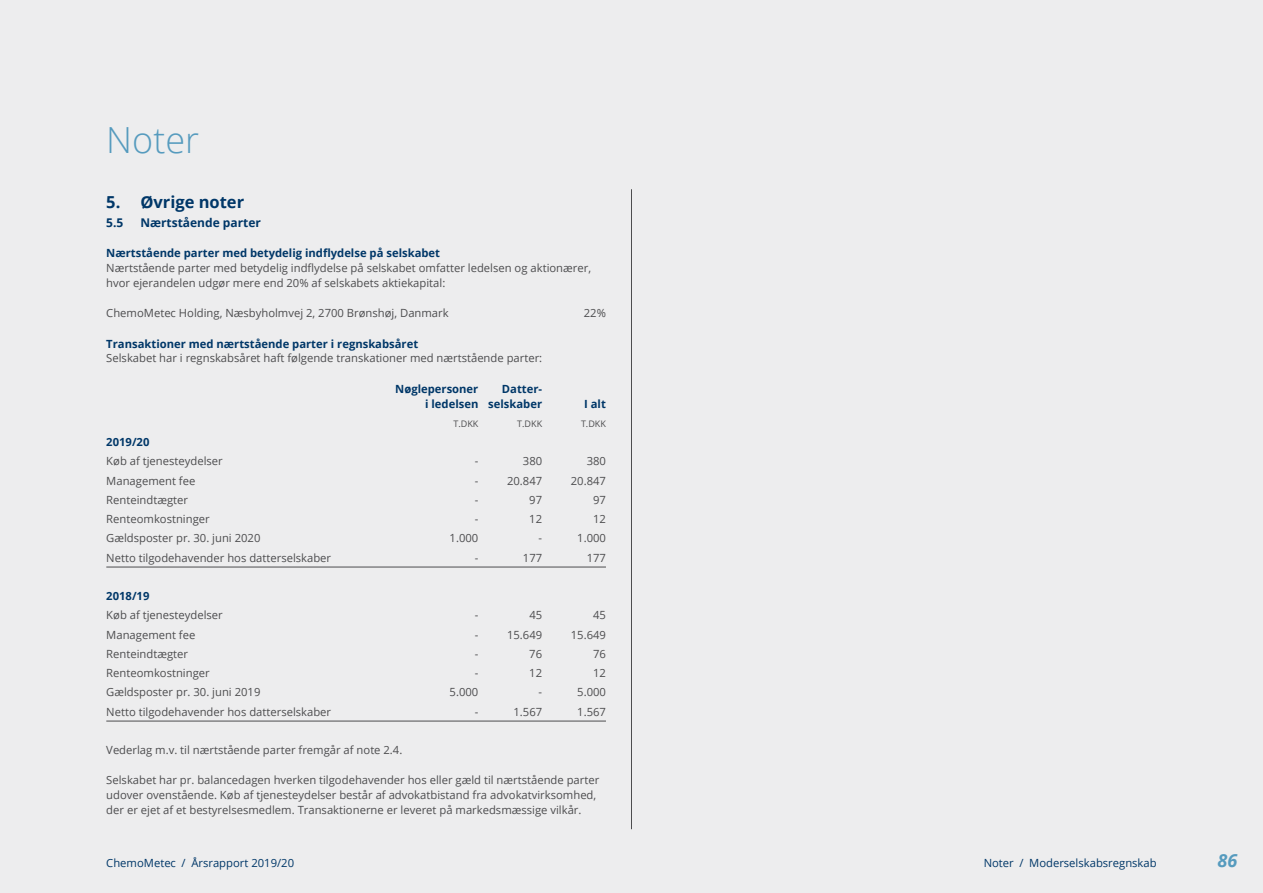
<style>
.page{position:relative;width:1263px;height:893px;background:#ededee}
.page>*{position:absolute;margin:0;border:0;box-sizing:border-box;transform-origin:0 0}
.t1{font:300 36px "Open Sans";color:#569bbe}
.t2{font:italic 700 18px "Open Sans";color:#569bbe}
.t3{font:700 16.5px "Open Sans";color:#003768}
.t4{font:700 12px "Open Sans";color:#003768}
.t5{font:11.25px/15px "Open Sans";color:#4d4d4f}
.t6{font:700 11.25px/15px "Open Sans";color:#003768;text-align:right}
.t7{font:11.25px "Open Sans";color:#003768}
.t8{font:9px "Open Sans";color:#4d4d4f}
</style>
<div class="page">
<hr style="left:631px;top:189px;width:1px;height:640px;background:#4d4d4f">
<hr style="left:106px;top:567px;width:500px;height:1px;background:#4d4d4f">
<hr style="left:106px;top:721px;width:500px;height:1px;background:#4d4d4f">
<h1 class="t1" style="left:106px;top:115px;width:94px">Noter</h1>
<h3 class="t3" style="left:106px;top:191px;width:139px">5. Øvrige noter</h3>
<p class="t4" style="left:106px;top:215px;width:19px">5.5</p>
<p class="t4" style="left:140px;top:215px;width:122px">Nærtstående parter</p>
<p class="t6" style="left:106px;top:246px;width:335px">Nærtstående parter med betydelig indflydelse på selskabet</p>
<p class="t5" style="left:106px;top:261px;width:486px">Nærtstående parter med betydelig indflydelse på selskabet omfatter ledelsen og aktionærer, hvor ejerandelen udgør mere end 20% af selskabets aktiekapital:</p>
<p class="t5" style="left:106px;top:306px;width:344px">ChemoMetec Holding, Næsbyholmvej 2, 2700 Brønshøj, Danmark</p>
<p class="t5" style="left:584px;top:306px;width:24px">22%</p>
<p class="t6" style="left:106px;top:336px;width:313px">Transaktioner med nærtstående parter i regnskabsåret</p>
<p class="t5" style="left:106px;top:351px;width:437px">Selskabet har i regnskabsåret haft følgende transkationer med nærtstående parter:</p>
<p class="t6" style="left:395px;top:381px;width:85px">Nøglepersoner</p>
<p class="t6" style="left:425px;top:381px;width:119px">Datter-<br>i ledelsen selskaber</p>
<p class="t6" style="left:584px;top:396px;width:23px">I alt</p>
<p class="t8" style="left:453px;top:417px;width:26px">T.DKK</p>
<p class="t8" style="left:517px;top:417px;width:26px">T.DKK</p>
<p class="t8" style="left:581px;top:417px;width:26px">T.DKK</p>
<p class="t6" style="left:106px;top:434px;width:45px">2019/20</p>
<p class="t5" style="left:106px;top:453px;width:118px">Køb af tjenesteydelser</p>
<p class="t5" style="left:475px;top:453px;width:5px">-</p>
<p class="t5" style="left:523px;top:453px;width:21px">380</p>
<p class="t5" style="left:587px;top:453px;width:21px">380</p>
<p class="t5" style="left:106px;top:473px;width:91px">Management fee</p>
<p class="t5" style="left:475px;top:473px;width:5px">-</p>
<p class="t5" style="left:507px;top:473px;width:37px">20.847</p>
<p class="t5" style="left:571px;top:473px;width:37px">20.847</p>
<p class="t5" style="left:106px;top:492px;width:83px">Renteindtægter</p>
<p class="t5" style="left:475px;top:492px;width:5px">-</p>
<p class="t5" style="left:529px;top:492px;width:14px">97</p>
<p class="t5" style="left:593px;top:492px;width:14px">97</p>
<p class="t5" style="left:106px;top:511px;width:105px">Renteomkostninger</p>
<p class="t5" style="left:475px;top:511px;width:5px">-</p>
<p class="t5" style="left:529px;top:511px;width:14px">12</p>
<p class="t5" style="left:593px;top:511px;width:14px">12</p>
<p class="t5" style="left:106px;top:530px;width:156px">Gældsposter pr. 30. juni 2020</p>
<p class="t5" style="left:450px;top:530px;width:30px">1.000</p>
<p class="t5" style="left:538px;top:530px;width:5px">-</p>
<p class="t5" style="left:577px;top:530px;width:30px">1.000</p>
<p class="t5" style="left:106px;top:550px;width:226px">Netto tilgodehavender hos datterselskaber</p>
<p class="t5" style="left:475px;top:550px;width:5px">-</p>
<p class="t5" style="left:523px;top:550px;width:21px">177</p>
<p class="t5" style="left:587px;top:550px;width:21px">177</p>
<p class="t6" style="left:106px;top:588px;width:45px">2018/19</p>
<p class="t5" style="left:106px;top:607px;width:118px">Køb af tjenesteydelser</p>
<p class="t5" style="left:475px;top:607px;width:5px">-</p>
<p class="t5" style="left:529px;top:607px;width:14px">45</p>
<p class="t5" style="left:593px;top:607px;width:14px">45</p>
<p class="t5" style="left:106px;top:627px;width:91px">Management fee</p>
<p class="t5" style="left:475px;top:627px;width:5px">-</p>
<p class="t5" style="left:507px;top:627px;width:37px">15.649</p>
<p class="t5" style="left:571px;top:627px;width:37px">15.649</p>
<p class="t5" style="left:106px;top:646px;width:83px">Renteindtægter</p>
<p class="t5" style="left:475px;top:646px;width:5px">-</p>
<p class="t5" style="left:529px;top:646px;width:14px">76</p>
<p class="t5" style="left:593px;top:646px;width:14px">76</p>
<p class="t5" style="left:106px;top:665px;width:105px">Renteomkostninger</p>
<p class="t5" style="left:475px;top:665px;width:5px">-</p>
<p class="t5" style="left:529px;top:665px;width:14px">12</p>
<p class="t5" style="left:593px;top:665px;width:14px">12</p>
<p class="t5" style="left:106px;top:684px;width:156px">Gældsposter pr. 30. juni 2019</p>
<p class="t5" style="left:450px;top:684px;width:30px">5.000</p>
<p class="t5" style="left:538px;top:684px;width:5px">-</p>
<p class="t5" style="left:577px;top:684px;width:30px">5.000</p>
<p class="t5" style="left:106px;top:704px;width:226px">Netto tilgodehavender hos datterselskaber</p>
<p class="t5" style="left:475px;top:704px;width:5px">-</p>
<p class="t5" style="left:513px;top:704px;width:30px">1.567</p>
<p class="t5" style="left:577px;top:704px;width:30px">1.567</p>
<p class="t5" style="left:106px;top:742px;width:298px">Vederlag m.v. til nærtstående parter fremgår af note 2.4.</p>
<p class="t5" style="left:106px;top:772px;width:494px">Selskabet har pr. balancedagen hverken tilgodehavender hos eller gæld til nærtstående parter udover ovenstående. Køb af tjenesteydelser består af advokatbistand fra advokatvirksomhed, der er ejet af et bestyrelsesmedlem. Transaktionerne er leveret på markedsmæssige vilkår.</p>
<p class="t7" style="left:106px;top:856px;width:189px">ChemoMetec / Årsrapport 2019/20</p>
<p class="t7" style="left:984px;top:856px;width:174px">Noter / Moderselskabsregnskab</p>
<h2 class="t2" style="left:1217px;top:848px;width:21px">86</h2>
</div>
